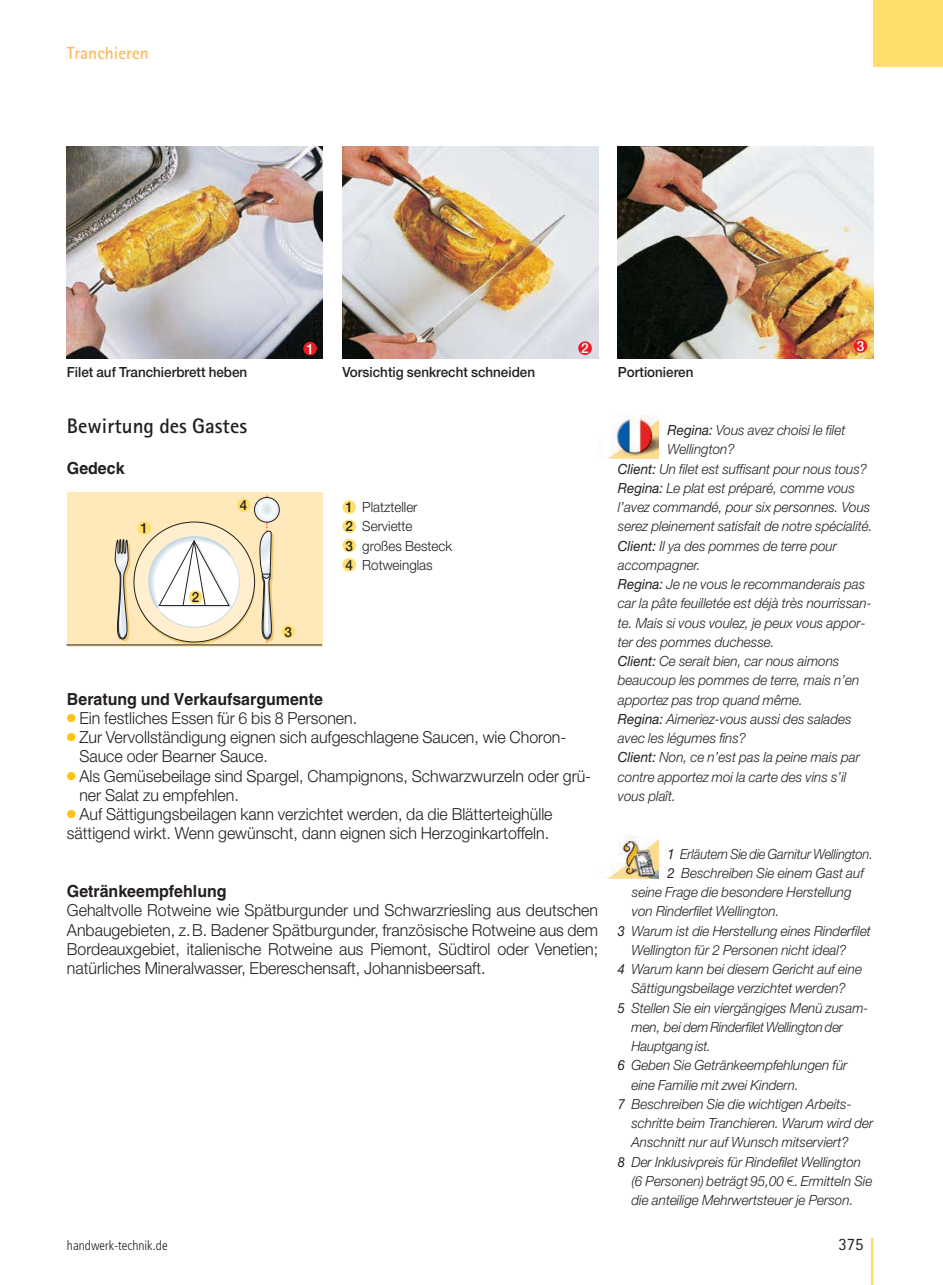
<style>
.page{position:relative;width:943px;height:1285px;background:#fff}
.page>*{position:absolute;margin:0;border:0;box-sizing:border-box;transform-origin:0 0}
.t1{font:700 21px "Rotis Sans Serif";color:#231f20}
.t2{font:700 17.5px "Rotis Sans Serif";color:#fcba62}
.t3{font:17.5px "Rotis Sans Serif";color:#231f20;scale:.96 1}
.t4{font:300 16.62px/19.2px "Helvetica Neue LT Std";color:#231f20;scale:.96 1}
.t5{font:700 16.62px "Helvetica LT Std";color:#231f20;scale:.96 1}
.t6{font:italic 300 14px "Helvetica Neue LT Std";color:#231f20;scale:.96 1}
.t7{font:500 14px/19.2px "Helvetica Neue LT Std";color:#231f20;text-align:justify;scale:.96 1}
.t8{font:300 14px/19.2px "Helvetica Neue LT Std";color:#231f20;scale:.96 1}
.t9{font:italic 300 14px "Helvetica Neue LT Std";color:#231f20;scale:.92 1}
.t10{font:italic 300 14px "Helvetica Neue LT Std";color:#231f20;scale:.94 1}
.t11{font:500 14px "Helvetica Neue LT Std";color:#fff;scale:.96 1}
.t12{font:300 condensed 13.12px "Frutiger LT Std";color:#231f20}
.s1{color:#ffc20e}
.s2{font-weight:400}
.s3{font-weight:400;color:#fff}
.s4{font-family:"E type Normal";font-weight:400;font-style:normal}
</style>
<div class="page">
<hr style="left:870px;top:1238px;width:3px;height:47px;background:#ffdf69">
<img style="left:67px;top:146px;width:255px;height:212px">
<img style="left:342px;top:146px;width:256px;height:212px">
<div style="left:303px;top:342px;width:14px;height:13px;background:#ed1c24;border-radius:50%"></div>
<div style="left:578px;top:341px;width:13px;height:14px;background:#ed1c24;border-radius:50%"></div>
<img style="left:618px;top:146px;width:255px;height:212px">
<div style="left:853px;top:339px;width:14px;height:14px;background:#ed1c24;border-radius:50%"></div>
<div style="left:67px;top:493px;width:255px;height:154px;background:#ffe9ba"></div>
<img style="left:254px;top:497px;width:25px;height:25px;border-radius:50%">
<div style="left:254px;top:497px;width:25px;height:25px;border:1px solid #231f20;border-radius:50%"></div>
<svg style="left:115px;top:495px;width:160px;height:147px"></svg>
<hr style="left:67px;top:645px;width:255px;height:1px;background:#231f20">
<div style="left:342px;top:500px;width:14px;height:14px;background:#ffdf69;border-radius:50%"></div>
<div style="left:342px;top:520px;width:14px;height:13px;background:#ffdf69;border-radius:50%"></div>
<div style="left:342px;top:539px;width:14px;height:13px;background:#ffdf69;border-radius:50%"></div>
<div style="left:342px;top:558px;width:14px;height:14px;background:#ffdf69;border-radius:50%"></div>
<img style="left:608px;top:836px;width:50px;height:42px">
<div style="left:137px;top:521px;width:14px;height:14px;background:#ffdf69;border-radius:50%"></div>
<div style="left:189px;top:590px;width:13px;height:14px;background:#ffdf69;border-radius:50%"></div>
<div style="left:281px;top:625px;width:14px;height:13px;background:#ffdf69;border-radius:50%"></div>
<div style="left:237px;top:498px;width:13px;height:14px;background:#ffdf69;border-radius:50%"></div>
<img style="left:608px;top:416px;width:50px;height:42px">
<div style="left:873px;top:0;width:69px;height:67px;background:#ffdf69"></div>
<p class="t2" style="left:67px;top:47px;width:83px">Tranchieren</p>
<p class="t11" style="left:306px;top:343px;width:9px">1</p>
<p class="t11" style="left:581px;top:343px;width:9px">2</p>
<p class="t7" style="left:67px;top:364px;width:189px">Filet auf Tranchierbrett heben</p>
<p class="t7" style="left:342px;top:364px;width:202px">Vorsichtig senkrecht schneiden</p>
<h1 class="t1" style="left:67px;top:419px;width:182px">Bewirtung des Gastes</h1>
<p class="t5" style="left:67px;top:462px;width:62px">Gedeck</p>
<p class="t7" style="left:140px;top:519px;width:9px">1</p>
<p class="t7" style="left:192px;top:589px;width:9px">2</p>
<p class="t7" style="left:240px;top:497px;width:9px">4</p>
<p class="t7" style="left:284px;top:623px;width:9px">3</p>
<p class="t7" style="left:345px;top:498px;width:9px">1<br>2<br>3<br>4</p>
<p class="t8" style="left:362px;top:499px;width:95px">Platzteller<br>Serviette großes Besteck<br>Rotweinglas</p>
<p class="t5" style="left:67px;top:693px;width:268px">Beratung und Verkaufsargumente</p>
<p class="t4" style="left:67px;top:710px;width:304px"><span class="s1">●</span> Ein festliches Essen für 6 bis 8 Personen.</p>
<p class="t4" style="left:79px;top:729px;width:508px;text-indent:-12px"><span class="s1">●</span> Zur Vervollständigung eignen sich aufgeschlagene Saucen, wie Choron-<br>Sauce oder Bearner Sauce.</p>
<p class="t4" style="left:79px;top:767px;width:534px;text-indent:-12px"><span class="s1">●</span> Als Gemüsebeilage sind Spargel, Champignons, Schwarzwurzeln oder grü&shy;ner Salat zu empfehlen.</p>
<p class="t4" style="left:67px;top:806px;width:507px"><span class="s1">●</span> Auf Sättigungsbeilagen kann verzichtet werden, da die Blätterteighülle sättigend wirkt. Wenn gewünscht, dann eignen sich Herzoginkartoffeln.</p>
<p class="t5" style="left:67px;top:885px;width:168px">Getränkeempfehlung</p>
<p class="t4" style="left:67px;top:902px;width:555px;text-align:justify">Gehaltvolle Rotweine wie Spätburgunder und Schwarzriesling aus deutschen Anbaugebieten, z.B. Badener Spätburgunder, französische Rotweine aus dem Bordeauxgebiet, italienische Rotweine aus Piemont, Südtirol oder Venetien; natürliches Mineralwasser, Ebereschensaft, Johannisbeersaft.</p>
<p class="t12" style="left:67px;top:1237px;width:102px">handwerk-technik.de</p>
<p class="t7" style="left:618px;top:364px;width:80px">Portionieren</p>
<p class="t11" style="left:856px;top:341px;width:9px">3</p>
<p class="t6" style="left:667px;top:425px;width:187px"><span class="s2">Regina:</span> Vous avez choisi le filet</p>
<p class="t6" style="left:667px;top:444px;width:71px">Wellington?</p>
<p class="t6" style="left:618px;top:463px;width:261px"><span class="s2">Client:</span> Un filet est suffisant pour nous tous?</p>
<p class="t6" style="left:618px;top:483px;width:248px"><span class="s2">Regina:</span> Le plat est préparé, comme vous</p>
<p class="t6" style="left:618px;top:502px;width:264px">l’avez commandé, pour six personnes. Vous</p>
<p class="t6" style="left:618px;top:521px;width:267px">serez pleinement satisfait de notre spécialité.</p>
<p class="t6" style="left:618px;top:540px;width:230px"><span class="s2">Client:</span> Il ya des pommes de terre pour</p>
<p class="t6" style="left:618px;top:560px;width:88px">accompagner.</p>
<p class="t6" style="left:618px;top:579px;width:259px"><span class="s2">Regina:</span> Je ne vous le recommanderais pas</p>
<p class="t6" style="left:618px;top:598px;width:266px">car la pâte feuilletée est déjà très nourrissan-</p>
<p class="t6" style="left:618px;top:617px;width:259px">te. Mais si vous voulez, je peux vous appor-</p>
<p class="t6" style="left:618px;top:637px;width:165px">ter des pommes duchesse.</p>
<p class="t6" style="left:618px;top:656px;width:232px"><span class="s2">Client:</span> Ce serait bien, car nous aimons</p>
<p class="t6" style="left:618px;top:675px;width:253px">beaucoup les pommes de terre, mais n’en</p>
<p class="t6" style="left:618px;top:694px;width:194px">apportez pas trop quand même.</p>
<p class="t6" style="left:618px;top:714px;width:245px"><span class="s2">Regina:</span> Aimeriez-vous aussi des salades</p>
<p class="t6" style="left:618px;top:733px;width:135px">avec les légumes fins?</p>
<p class="t6" style="left:618px;top:752px;width:254px"><span class="s2">Client:</span> Non, ce n’est pas la peine mais par</p>
<p class="t6" style="left:618px;top:771px;width:239px">contre apportez moi la carte des vins s’il</p>
<p class="t6" style="left:618px;top:791px;width:62px">vous plaît.</p>
<p class="t9" style="left:667px;top:848px;width:225px"><span class="s2">1</span> Erläutern Sie die Garnitur Wellington.</p>
<p class="t6" style="left:667px;top:868px;width:206px"><span class="s2">2</span> Beschreiben Sie einem Gast auf</p>
<p class="t6" style="left:618px;top:887px;width:245px"><span class="s3">2</span> seine Frage die besondere Herstellung</p>
<p class="t6" style="left:632px;top:906px;width:155px">von Rinderfilet Wellington.</p>
<p class="t6" style="left:618px;top:925px;width:265px"><span class="s2">3</span> Warum ist die Herstellung eines Rinderfilet</p>
<p class="t6" style="left:631px;top:945px;width:225px">Wellington für 2 Personen nicht ideal?</p>
<p class="t6" style="left:618px;top:964px;width:256px"><span class="s2">4</span> Warum kann bei diesem Gericht auf eine</p>
<p class="t6" style="left:631px;top:983px;width:225px">Sättigungsbeilage verzichtet werden?</p>
<p class="t6" style="left:618px;top:1002px;width:262px"><span class="s2">5</span> Stellen Sie ein viergängiges Menü zusam-</p>
<p class="t6" style="left:631px;top:1022px;width:222px">men, bei dem Rinderfilet Wellington der</p>
<p class="t10" style="left:631px;top:1041px;width:86px">Hauptgang ist.</p>
<p class="t6" style="left:618px;top:1060px;width:240px"><span class="s2">6</span> Geben Sie Getränkeempfehlungen für</p>
<p class="t6" style="left:631px;top:1079px;width:176px">eine Familie mit zwei Kindern.</p>
<p class="t6" style="left:618px;top:1099px;width:245px"><span class="s2">7</span> Beschreiben Sie die wichtigen Arbeits-</p>
<p class="t6" style="left:631px;top:1118px;width:253px">schritte beim Tranchieren. Warum wird der</p>
<p class="t6" style="left:631px;top:1137px;width:228px">Anschnitt nur auf Wunsch mitserviert?</p>
<p class="t6" style="left:618px;top:1156px;width:255px"><span class="s2">8</span> Der Inklusivpreis für Rindefilet Wellington</p>
<p class="t6" style="left:631px;top:1176px;width:252px">(6 Personen) beträgt 95,00 <span class="s4">i</span>. Ermitteln Sie</p>
<p class="t6" style="left:631px;top:1195px;width:233px">die anteilige Mehrwertsteuer je Person.</p>
<p class="t3" style="left:838px;top:1238px;width:28px">375</p>
</div>
